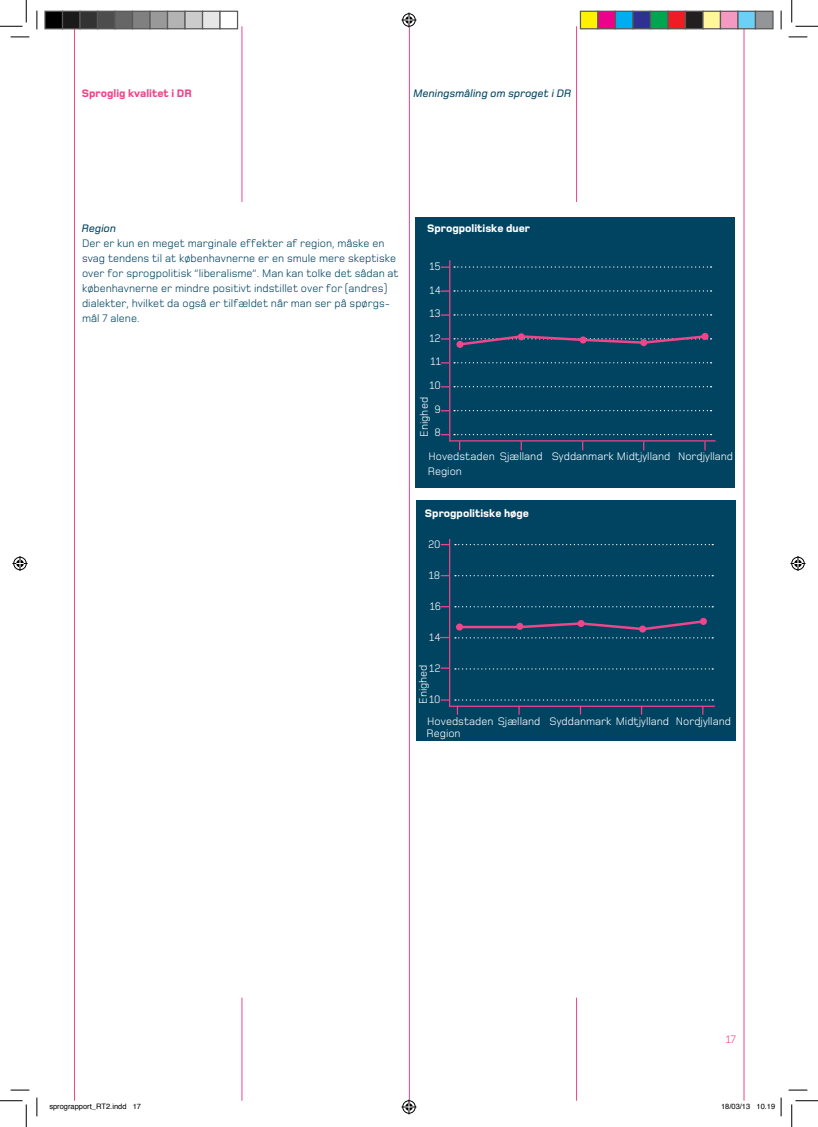
<style>
.page{position:relative;width:818px;height:1127px;background:#fff}
.page>*{position:absolute;margin:0;border:0;box-sizing:border-box;transform-origin:0 0}
.t1{font:11.25px/15px "Foundry Monoline";color:#004462}
.t2{font:11.25px/23.6px "Foundry Monoline";color:#fff}
.t3{font:800 11.25px "Foundry Monoline";color:#fff}
.t4{font:italic 500 11.25px "Foundry Monoline";color:#004462}
.t5{font:800 11.25px "Foundry Monoline";color:#ef458a}
.t6{font:11.25px "Foundry Monoline";color:#ef458a}
.t7{font:7.5px "Helvetica";color:#000}
</style>
<div class="page">
<hr style="left:409px;top:26px;width:1px;height:1074px;background:#ef458a">
<hr style="left:576px;top:997px;width:1px;height:103px;background:#ef458a">
<hr style="left:576px;top:26px;width:1px;height:176px;background:#ef458a">
<hr style="left:744px;top:26px;width:1px;height:1074px;background:#ef458a">
<hr style="left:242px;top:997px;width:1px;height:103px;background:#ef458a">
<hr style="left:242px;top:26px;width:1px;height:176px;background:#ef458a">
<hr style="left:74px;top:26px;width:1px;height:1074px;background:#ef458a">
<div style="left:416px;top:500px;width:320px;height:240px;background:#004462"></div>
<div style="left:416px;top:217px;width:319px;height:270px;background:#004462"></div>
<hr style="left:450px;top:440px;width:265px;height:1px;background:#ef458a">
<hr style="left:449px;top:260px;width:1px;height:181px;background:#ef458a">
<svg style="left:704px;top:441px;width:2px;height:9px"></svg>
<svg style="left:457px;top:620px;width:249px;height:11px"></svg>
<div style="left:456px;top:623px;width:7px;height:7px;background:#ef458a;border-radius:50%"></div>
<div style="left:516px;top:622px;width:7px;height:7px;background:#ef458a;border-radius:50%"></div>
<svg style="left:577px;top:619px;width:8px;height:8px"></svg>
<div style="left:639px;top:625px;width:7px;height:7px;background:#ef458a;border-radius:50%"></div>
<svg style="left:700px;top:617px;width:7px;height:7px"></svg>
<hr style="left:449px;top:705px;width:266px;height:1px;background:#ef458a">
<svg style="left:440px;top:636px;width:9px;height:2px"></svg>
<hr style="left:449px;top:539px;width:1px;height:167px;background:#ef458a">
<svg style="left:441px;top:667px;width:272px;height:2px"></svg>
<svg style="left:455px;top:637px;width:258px;height:1px"></svg>
<svg style="left:441px;top:606px;width:272px;height:1px"></svg>
<svg style="left:441px;top:575px;width:272px;height:1px"></svg>
<svg style="left:441px;top:544px;width:272px;height:1px"></svg>
<svg style="left:441px;top:699px;width:272px;height:15px"></svg>
<svg style="left:441px;top:410px;width:270px;height:1px"></svg>
<svg style="left:441px;top:386px;width:270px;height:1px"></svg>
<svg style="left:441px;top:362px;width:270px;height:1px"></svg>
<svg style="left:441px;top:314px;width:270px;height:1px"></svg>
<svg style="left:441px;top:290px;width:270px;height:1px"></svg>
<svg style="left:441px;top:266px;width:270px;height:2px"></svg>
<svg style="left:441px;top:434px;width:270px;height:1px"></svg>
<svg style="left:441px;top:333px;width:270px;height:14px"></svg>
<div style="left:518px;top:333px;width:7px;height:7px;background:#ef458a;border-radius:50%"></div>
<div style="left:579px;top:336px;width:8px;height:7px;background:#ef458a;border-radius:50%"></div>
<div style="left:640px;top:339px;width:7px;height:7px;background:#ef458a;border-radius:50%"></div>
<div style="left:701px;top:333px;width:7px;height:7px;background:#ef458a;border-radius:50%"></div>
<svg style="left:11px;top:36px;width:18px;height:2px"></svg>
<svg style="left:788px;top:36px;width:19px;height:2px"></svg>
<svg style="left:11px;top:1089px;width:18px;height:1px"></svg>
<svg style="left:788px;top:1089px;width:19px;height:1px"></svg>
<svg style="left:36px;top:11px;width:2px;height:18px"></svg>
<svg style="left:36px;top:1097px;width:2px;height:18px"></svg>
<svg style="left:780px;top:11px;width:2px;height:18px"></svg>
<svg style="left:0;top:0;width:27px;height:27px"></svg>
<svg style="left:0;top:1100px;width:27px;height:26px"></svg>
<svg style="left:791px;top:0;width:27px;height:27px"></svg>
<svg style="left:791px;top:1100px;width:27px;height:26px"></svg>
<svg style="left:401px;top:13px;width:15px;height:15px"></svg>
<svg style="left:401px;top:1099px;width:15px;height:15px"></svg>
<svg style="left:13px;top:556px;width:15px;height:15px"></svg>
<svg style="left:790px;top:556px;width:15px;height:15px"></svg>
<div style="left:45px;top:11px;width:18px;height:18px;background:#000"></div>
<div style="left:44px;top:11px;width:19px;height:18px;border:1px solid #595959"></div>
<div style="left:63px;top:11px;width:17px;height:18px;background:#1a1a1a"></div>
<div style="left:62px;top:11px;width:19px;height:18px;border:1px solid #595959"></div>
<div style="left:80px;top:11px;width:18px;height:18px;background:#333"></div>
<div style="left:79px;top:11px;width:19px;height:18px;border:1px solid #595959"></div>
<div style="left:98px;top:11px;width:17px;height:18px;background:#4d4d4d"></div>
<div style="left:97px;top:11px;width:19px;height:18px;border:1px solid #595959"></div>
<div style="left:115px;top:11px;width:18px;height:18px;background:#666"></div>
<div style="left:114px;top:11px;width:19px;height:18px;border:1px solid #595959"></div>
<div style="left:133px;top:11px;width:17px;height:18px;background:#808080"></div>
<div style="left:132px;top:11px;width:19px;height:18px;border:1px solid #595959"></div>
<div style="left:150px;top:11px;width:18px;height:18px;background:#999"></div>
<div style="left:149px;top:11px;width:19px;height:18px;border:1px solid #595959"></div>
<div style="left:168px;top:11px;width:17px;height:18px;background:#b3b3b3"></div>
<div style="left:167px;top:11px;width:19px;height:18px;border:1px solid #595959"></div>
<div style="left:185px;top:11px;width:18px;height:18px;background:#ccc"></div>
<div style="left:184px;top:11px;width:19px;height:18px;border:1px solid #595959"></div>
<div style="left:203px;top:11px;width:17px;height:18px;background:#e6e6e6"></div>
<div style="left:202px;top:11px;width:19px;height:18px;border:1px solid #595959"></div>
<div style="left:219px;top:11px;width:19px;height:18px;border:1px solid #595959"></div>
<div style="left:580px;top:11px;width:18px;height:18px;background:#fff101"></div>
<div style="left:580px;top:11px;width:18px;height:18px;border:1px solid #595959"></div>
<div style="left:598px;top:11px;width:17px;height:18px;background:#ed028c"></div>
<div style="left:597px;top:11px;width:19px;height:18px;border:1px solid #595959"></div>
<div style="left:615px;top:11px;width:18px;height:18px;background:#00aeef"></div>
<div style="left:615px;top:11px;width:18px;height:18px;border:1px solid #595959"></div>
<div style="left:633px;top:11px;width:17px;height:18px;background:#2e3092"></div>
<div style="left:632px;top:11px;width:19px;height:18px;border:1px solid #595959"></div>
<div style="left:650px;top:11px;width:18px;height:18px;background:#00a54f"></div>
<div style="left:650px;top:11px;width:18px;height:18px;border:1px solid #595959"></div>
<div style="left:668px;top:11px;width:17px;height:18px;background:#ee1d23"></div>
<div style="left:667px;top:11px;width:19px;height:18px;border:1px solid #595959"></div>
<div style="left:685px;top:11px;width:18px;height:18px;background:#231f20"></div>
<div style="left:685px;top:11px;width:18px;height:18px;border:1px solid #595959"></div>
<div style="left:703px;top:11px;width:17px;height:18px;background:#fff79a"></div>
<div style="left:702px;top:11px;width:19px;height:18px;border:1px solid #595959"></div>
<div style="left:720px;top:11px;width:18px;height:18px;background:#f499c2"></div>
<div style="left:720px;top:11px;width:18px;height:18px;border:1px solid #595959"></div>
<div style="left:738px;top:11px;width:17px;height:18px;background:#6bcff6"></div>
<div style="left:737px;top:11px;width:19px;height:18px;border:1px solid #595959"></div>
<div style="left:755px;top:11px;width:18px;height:18px;background:#939598"></div>
<div style="left:755px;top:11px;width:18px;height:18px;border:1px solid #595959"></div>
<svg style="left:780px;top:1097px;width:2px;height:18px"></svg>
<p class="t5" style="left:82px;top:87px;width:111px">Sproglig kvalitet i DR</p>
<p class="t4" style="left:414px;top:87px;width:159px">Meningsmåling om sproget i DR</p>
<p class="t4" style="left:82px;top:222px;width:36px">Region</p>
<p class="t1" style="left:82px;top:235px;width:318px">Der er kun en meget marginale effekter af region, måske en svag tendens til at københavnerne er en smule mere skeptiske over for sprogpolitisk ”liberalisme”. Man kan tolke det sådan at københavnerne er mindre positivt indstillet over for (andres) dialekter, hvilket da også er tilfældet når man ser på spørgs&shy;mål 7 alene.</p>
<p class="t3" style="left:427px;top:222px;width:105px">Sprogpolitiske duer</p>
<p class="t2" style="left:429px;top:254px;width:13px">15</p>
<p class="t2" style="left:429px;top:279px;width:13px;line-height:23px">14<br>13</p>
<p class="t2" style="left:429px;top:326px;width:13px;text-align:center">12<br>11<br>10<br>9<br>8</p>
<p class="t2" style="left:412px;top:437px;width:41px;rotate:-90deg">Enighed</p>
<p class="t2" style="left:428px;top:449px;width:307px;line-height:14.2px">Hovedstaden Sjælland Syddanmark Midtjylland Nordjylland<br>Region</p>
<p class="t3" style="left:425px;top:507px;width:106px">Sprogpolitiske høge</p>
<p class="t2" style="left:428px;top:532px;width:14px">20</p>
<p class="t2" style="left:429px;top:563px;width:13px">18</p>
<p class="t2" style="left:430px;top:594px;width:13px">16</p>
<p class="t2" style="left:429px;top:625px;width:13px">14</p>
<p class="t2" style="left:429px;top:656px;width:13px">12</p>
<p class="t2" style="left:429px;top:687px;width:13px">10</p>
<p class="t2" style="left:411px;top:704px;width:41px;rotate:-90deg">Enighed</p>
<p class="t2" style="left:426px;top:714px;width:306px;line-height:12.2px">Hovedstaden Sjælland Syddanmark Midtjylland Nordjylland<br>Region</p>
<p class="t6" style="left:726px;top:1032px;width:12px">17</p>
<p class="t7" style="left:49px;top:1100px;width:93px">sprograpport_RT2.indd 17</p>
<p class="t7" style="left:721px;top:1100px;width:56px">18/03/13 10.19</p>
</div>
